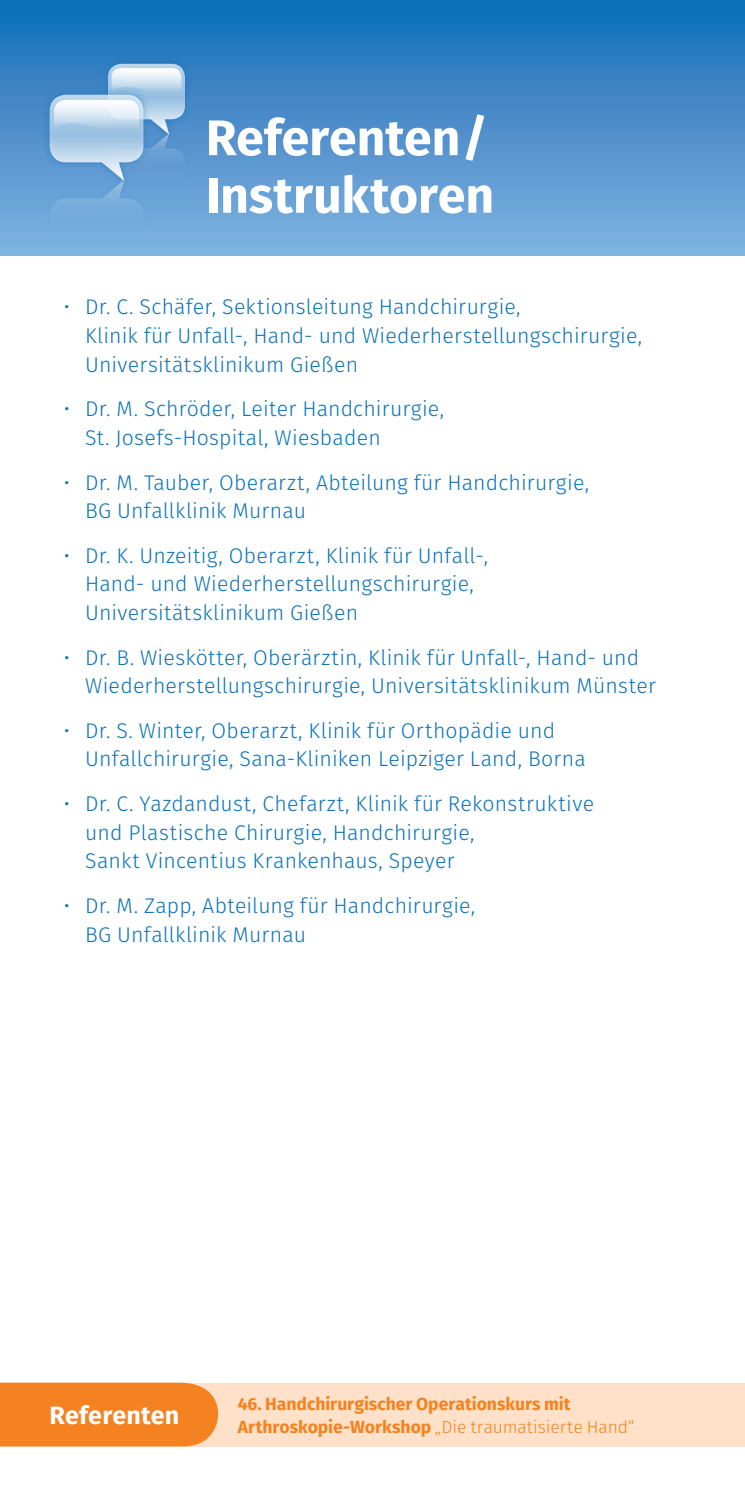
<style>
.page{position:relative;width:745px;height:1489px;background:#fff}
.page>*{position:absolute;margin:0;border:0;box-sizing:border-box;transform-origin:0 0}
.t1{font:700 50px/57.5px "Fira Sans";letter-spacing:-.005em;color:#fff}
.t2{font:700 25px "Fira Sans";letter-spacing:.005em;color:#fff}
.t3{font:300 21.25px/28.8px "Fira Sans";letter-spacing:.01em;color:#0b72ba}
.t4{font:700 17.5px/22.5px "Fira Sans";color:#f58220}
.s1{font-weight:300}
</style>
<div class="page">
<div style="left:0;top:0;width:744px;height:255px;background:linear-gradient(to bottom,#106db7,#85b2e0)"></div>
<div style="left:100px;top:56px;width:92px;height:85px;background:#0b72ba;opacity:.5"></div>
<div style="left:100px;top:127px;width:92px;height:85px;background:#0b72ba;opacity:.5"></div>
<div style="left:42px;top:87px;width:109px;height:101px;background:#0b72ba;opacity:.5"></div>
<div style="left:42px;top:173px;width:109px;height:101px;background:#0b72ba;opacity:.5"></div>
<svg style="left:50px;top:64px;width:135px;height:202px;background:#8db9df"></svg>
<div style="left:0;top:1382px;width:744px;height:64px;background:#fee1c8"></div>
<div style="left:0;top:1382px;width:218px;height:64px;background:#f58220"></div>
<h1 class="t1" style="left:206px;top:105px;width:290px">Referenten/<br>Instruktoren</h1>
<p class="t3" style="left:85px;top:292px;width:558px;text-indent:-21px">• Dr. C. Schäfer, Sektionsleitung Handchirurgie,<br>Klinik für Unfall-, Hand- und Wiederherstellungschirurgie,<br>Universitätsklinikum Gießen</p>
<p class="t3" style="left:85px;top:394px;width:360px;text-indent:-21px">• Dr. M. Schröder, Leiter Handchirurgie,<br>St. Josefs-Hospital, Wiesbaden</p>
<p class="t3" style="left:85px;top:467px;width:505px;text-indent:-21px">• Dr. M. Tauber, Oberarzt, Abteilung für Handchirurgie,<br>BG Unfallklinik Murnau</p>
<p class="t3" style="left:85px;top:540px;width:404px;text-indent:-21px">• Dr. K. Unzeitig, Oberarzt, Klinik für Unfall-,<br>Hand- und Wiederherstellungschirurgie,<br>Universitätsklinikum Gießen</p>
<p class="t3" style="left:85px;top:642px;width:572px;text-indent:-21px">• Dr. B. Wieskötter, Oberärztin, Klinik für Unfall-, Hand- und<br>Wiederherstellungschirurgie, Universitätsklinikum Münster</p>
<p class="t3" style="left:85px;top:715px;width:502px;text-indent:-21px">• Dr. S. Winter, Oberarzt, Klinik für Orthopädie und<br>Unfallchirurgie, Sana-Kliniken Leipziger Land, Borna</p>
<p class="t3" style="left:85px;top:789px;width:510px;text-indent:-21px">• Dr. C. Yazdandust, Chefarzt, Klinik für Rekonstruktive und Plastische Chirurgie, Handchirurgie,<br>Sankt Vincentius Krankenhaus, Speyer</p>
<p class="t3" style="left:85px;top:890px;width:391px;text-indent:-21px">• Dr. M. Zapp, Abteilung für Handchirurgie,<br>BG Unfallklinik Murnau</p>
<p class="t2" style="left:50px;top:1394px;width:131px">Referenten</p>
<p class="t4" style="left:237px;top:1391px;width:398px">46. Handchirurgischer Operationskurs mit<br>Arthroskopie-Workshop <span class="s1">„Die traumatisierte Hand“</span></p>
</div>
